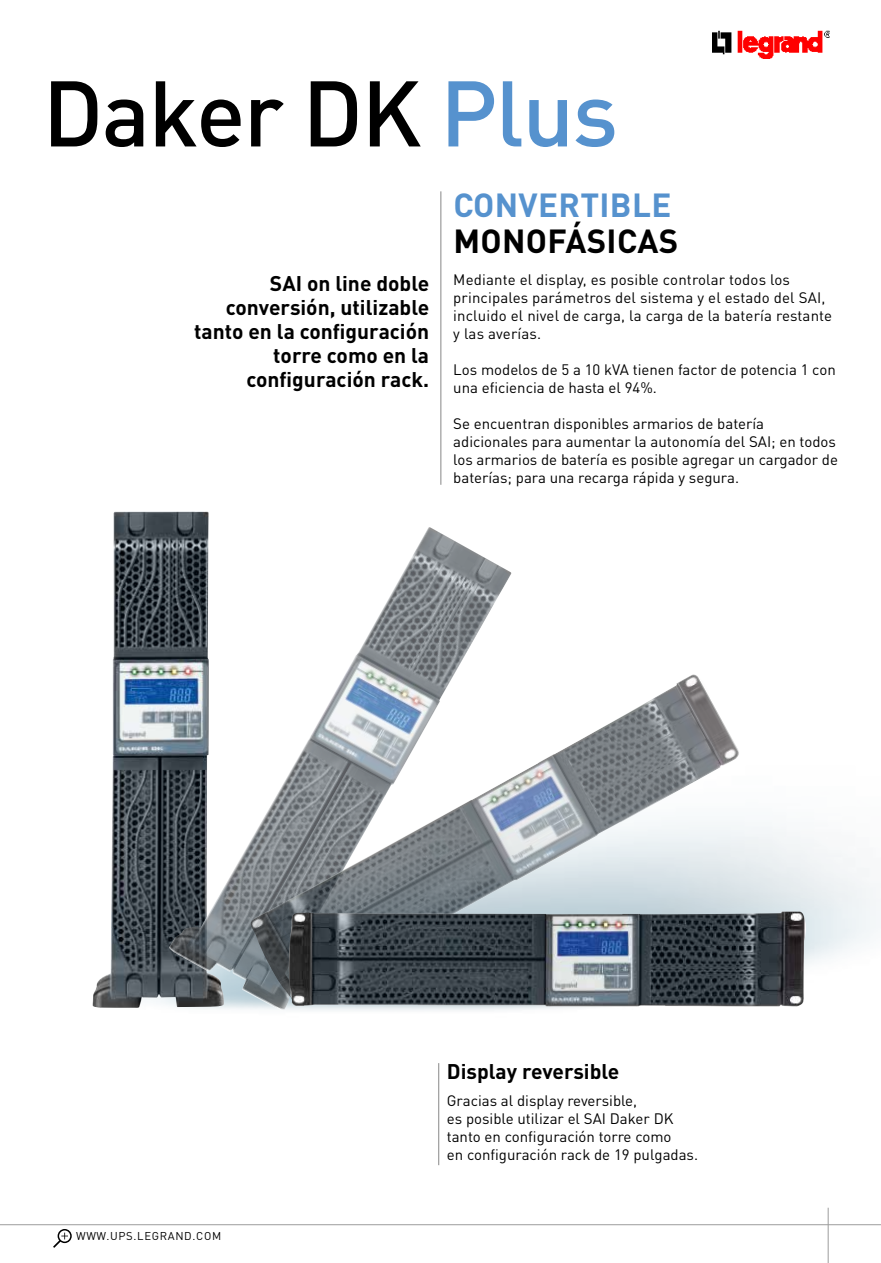
<style>
.page{position:relative;width:881px;height:1263px;background:#fff}
.page>*{position:absolute;margin:0;border:0;box-sizing:border-box;transform-origin:0 0}
.t1{font:500 91.5px "DIN Pro";letter-spacing:-.02em;color:#000}
.t2{font:700 33px "DIN Pro";letter-spacing:.01em;color:#5692ce}
.t3{font:700 33px "DIN Pro";letter-spacing:.01em;color:#000}
.t4{font:700 21px/24px "DIN Pro";color:#000;text-align:right}
.t5{font:15px/18px "DIN Pro";color:#000}
.t6{font:11.25px "DIN Pro";letter-spacing:.06em;color:#000}
.s1{color:#5692ce}
</style>
<div class="page">
<img style="left:712px;top:31px;width:117px;height:28px">
<div style="left:58px;top:1229px;width:14px;height:14px;border:2px solid #000;border-radius:50%"></div>
<svg style="left:53px;top:1232px;width:15px;height:16px"></svg>
<hr style="left:0;top:1224px;width:880px;height:1px;background:#9d9d9c">
<hr style="left:827px;top:1208px;width:1px;height:55px;background:#9d9d9c">
<img style="left:880px;top:906px;width:1px;height:22px">
<img style="left:92px;top:512px;width:117px;height:496px">
<img style="left:168px;top:527px;width:343px;height:484px">
<img style="left:247px;top:674px;width:495px;height:328px">
<img style="left:288px;top:911px;width:518px;height:95px">
<hr style="left:440px;top:191px;width:1px;height:294px;background:#878787">
<hr style="left:438px;top:1063px;width:1px;height:102px;background:#878787">
<h1 class="t1" style="left:43px;top:51px;width:577px">Daker DK <span class="s1">Plus</span></h1>
<h2 class="t2" style="left:453px;top:182px;width:219px">CONVERTIBLE</h2>
<h2 class="t3" style="left:453px;top:218px;width:226px">MONOFÁSICAS</h2>
<h3 class="t4" style="left:194px;top:270px;width:236px">SAI on line doble conversión, utilizable tanto en la configuración torre como en la configuración rack.</h3>
<p class="t5" style="left:453px;top:270px;width:380px">Mediante el display, es posible controlar todos los principales parámetros del sistema y el estado del SAI, incluido el nivel de carga, la carga de la batería restante y las averías.</p>
<p class="t5" style="left:453px;top:360px;width:384px">Los modelos de 5 a 10 kVA tienen factor de potencia 1 con una eficiencia de hasta el 94%.</p>
<p class="t5" style="left:453px;top:414px;width:386px">Se encuentran disponibles armarios de batería adicionales para aumentar la autonomía del SAI; en todos los armarios de batería es posible agregar un cargador de baterías; para una recarga rápida y segura.</p>
<p class="t6" style="left:76px;top:1228px;width:147px">WWW.UPS.LEGRAND.COM</p>
<h3 class="t4" style="left:446px;top:1059px;width:174px">Display reversible</h3>
<p class="t5" style="left:446px;top:1091px;width:253px">Gracias al display reversible,<br>es posible utilizar el SAI Daker DK tanto en configuración torre como<br>en configuración rack de 19 pulgadas.</p>
</div>
